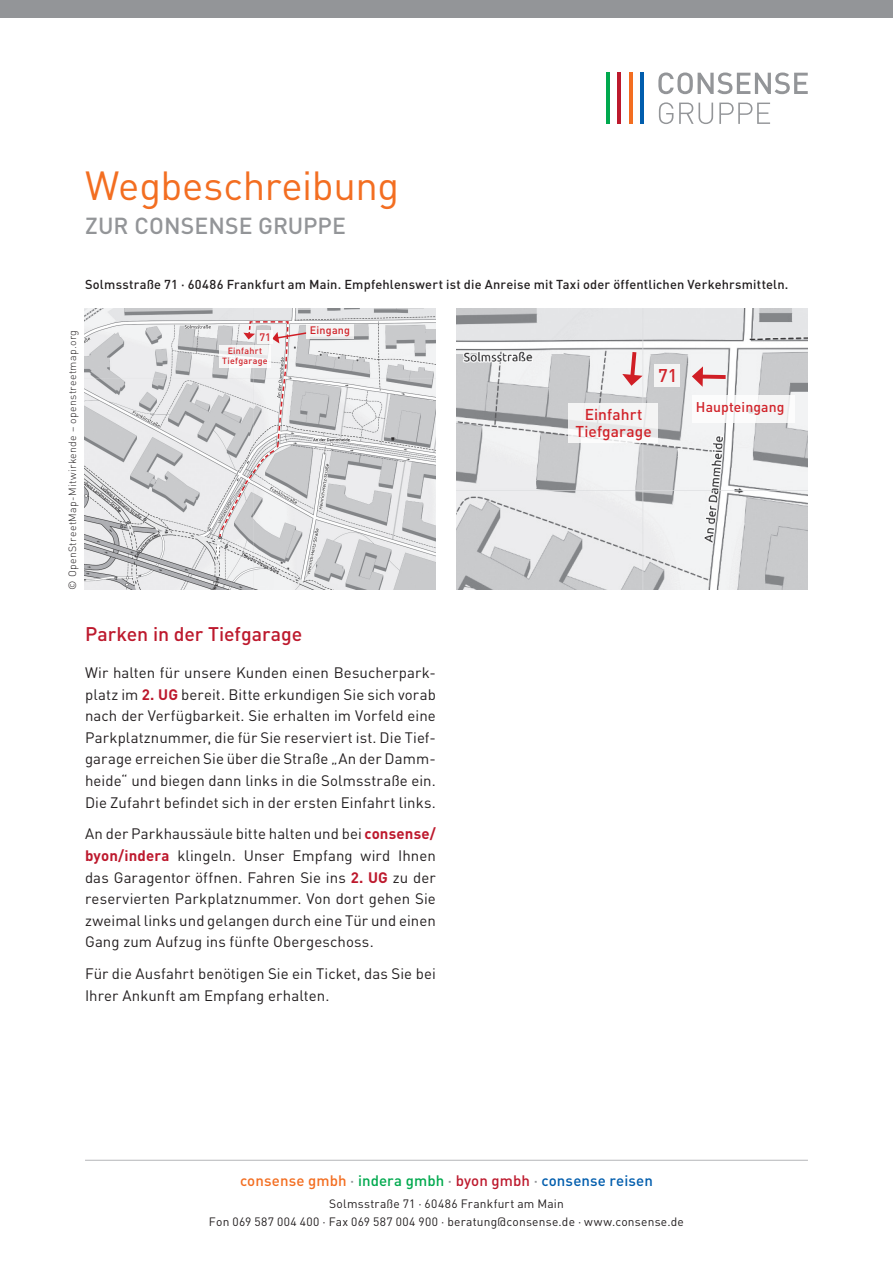
<style>
.page{position:relative;width:893px;height:1263px;background:#fff}
.page>*{position:absolute;margin:0;border:0;box-sizing:border-box;transform-origin:0 0}
.t1{font:40.2px "DINOT";letter-spacing:-.01em;color:#f36e21}
.t2{font:500 22.95px "DINOT";letter-spacing:.005em;color:#939598}
.t3{font:500 19.5px "DINOT";letter-spacing:-.005em;color:#bd192d}
.t4{font:500 18.15px "DINOT";color:#d1232a}
.t5{font:500 15.6px/17.4px "DINOT";letter-spacing:.005em;color:#d1232a;text-align:center}
.t6{font:15px/21.6px "DINOT";letter-spacing:.005em;color:#231f20;text-align:justify}
.t7{font:500 15px "DINOT";letter-spacing:.01em;color:#015dad}
.t8{font:500 13.95px "DINOT";letter-spacing:.01em;color:#d1232a}
.t9{font:500 12.9px "DINOT";letter-spacing:.015em;color:#231f20}
.t10{font:12px/18px "DINOT";letter-spacing:.02em;color:#231f20;text-align:center}
.t11{font:500 10.8px "DINOT";letter-spacing:.02em;color:#d1232a}
.t12{font:300 10.5px "DINOT";letter-spacing:.03em;color:#231f20}
.t13{font:500 8.85px/10.9px "DINOT";letter-spacing:.025em;color:#d1232a;text-align:center}
.s1{font-weight:700;color:#bd192d}
.s2{color:#f36e21}
.s3{color:#939598}
.s4{color:#00a94e}
.s5{color:#bd192d}
</style>
<div class="page">
<svg style="left:658px;top:72px;width:150px;height:22px"></svg>
<svg style="left:659px;top:102px;width:14px;height:22px"></svg>
<svg style="left:679px;top:103px;width:34px;height:21px"></svg>
<svg style="left:719px;top:103px;width:51px;height:21px"></svg>
<hr style="left:640px;top:73px;width:4px;height:51px;background:#015dad">
<hr style="left:629px;top:73px;width:3px;height:51px;background:#f36e21">
<hr style="left:618px;top:73px;width:3px;height:51px;background:#bd192d">
<hr style="left:606px;top:73px;width:4px;height:51px;background:#00a94e">
<div style="left:0;top:0;width:893px;height:17px;background:#939598"></div>
<hr style="left:85px;top:1160px;width:723px;height:1px;background:#b4b5b8">
<img style="left:457px;top:308px;width:351px;height:282px">
<svg style="left:692px;top:366px;width:38px;height:21px"></svg>
<svg style="left:622px;top:348px;width:21px;height:38px"></svg>
<div style="left:568px;top:404px;width:90px;height:39px;background:linear-gradient(to right,#f1f1f2,#f1f1f2)"></div>
<div style="left:654px;top:364px;width:26px;height:23px;background:#f4f4f4"></div>
<div style="left:692px;top:395px;width:103px;height:27px;background:#fff"></div>
<img style="left:84px;top:308px;width:352px;height:282px">
<svg style="left:218px;top:320px;width:90px;height:218px"></svg>
<svg style="left:307px;top:324px;width:47px;height:15px"></svg>
<div style="left:257px;top:330px;width:15px;height:13px;background:#f4f4f4"></div>
<div style="left:219px;top:345px;width:51px;height:22px;background:linear-gradient(to right,#f4f4f4,#f3f3f3)"></div>
<h1 class="t1" style="left:85px;top:160px;width:316px">Wegbeschreibung</h1>
<h2 class="t2" style="left:85px;top:211px;width:262px">ZUR CONSENSE GRUPPE</h2>
<p class="t9" style="left:85px;top:276px;width:705px">Solmsstraße 71 · 60486 Frankfurt am Main. Empfehlenswert ist die Anreise mit Taxi oder öffentlichen Verkehrsmitteln.</p>
<p class="t12" style="left:66px;top:590px;width:261px;rotate:-90deg">© OpenStreetMap-Mitwirkende – openstreetmap.org</p>
<p class="t11" style="left:259px;top:330px;width:13px">71</p>
<p class="t13" style="left:222px;top:345px;width:47px">Einfahrt<br>Tiefgarage</p>
<p class="t11" style="left:310px;top:323px;width:42px">Eingang</p>
<h3 class="t3" style="left:85px;top:622px;width:219px">Parken in der Tiefgarage</h3>
<p class="t6" style="left:85px;top:661px;width:352px">Wir halten für unsere Kunden einen Besucherpark&shy;platz im <span class="s1">2. UG</span> bereit. Bitte erkundigen Sie sich vorab nach der Verfügbarkeit. Sie erhalten im Vorfeld eine Parkplatznummer, die für Sie reserviert ist. Die Tief&shy;garage erreichen Sie über die Straße „An der Damm&shy;heide“ und biegen dann links in die Solmsstraße ein.<br>Die Zufahrt befindet sich in der ersten Einfahrt links.</p>
<p class="t6" style="left:85px;top:823px;width:352px">An der Parkhaussäule bitte halten und bei <span class="s1">consense/ byon/indera</span> klingeln. Unser Empfang wird Ihnen das Garagentor öffnen. Fahren Sie ins <span class="s1">2. UG</span> zu der reservierten Parkplatznummer. Von dort gehen Sie zweimal links und gelangen durch eine Tür und einen Gang zum Aufzug ins fünfte Obergeschoss.</p>
<p class="t6" style="left:85px;top:963px;width:352px">Für die Ausfahrt benötigen Sie ein Ticket, das Sie bei<br>Ihrer Ankunft am Empfang erhalten.</p>
<p class="t4" style="left:658px;top:364px;width:21px">71</p>
<p class="t5" style="left:575px;top:405px;width:78px">Einfahrt<br>Tiefgarage</p>
<p class="t8" style="left:696px;top:398px;width:90px">Haupteingang</p>
<p class="t7" style="left:240px;top:1171px;width:414px"><span class="s2">consense gmbh</span> <span class="s3">·</span> <span class="s4">indera gmbh</span> <span class="s3">·</span> <span class="s5">byon gmbh</span> <span class="s3">·</span> consense reisen</p>
<p class="t10" style="left:209px;top:1195px;width:476px">Solmsstraße 71 · 60486 Frankfurt am Main<br>Fon 069 587 004 400 · Fax 069 587 004 900 · beratung@consense.de · www.consense.de</p>
</div>
